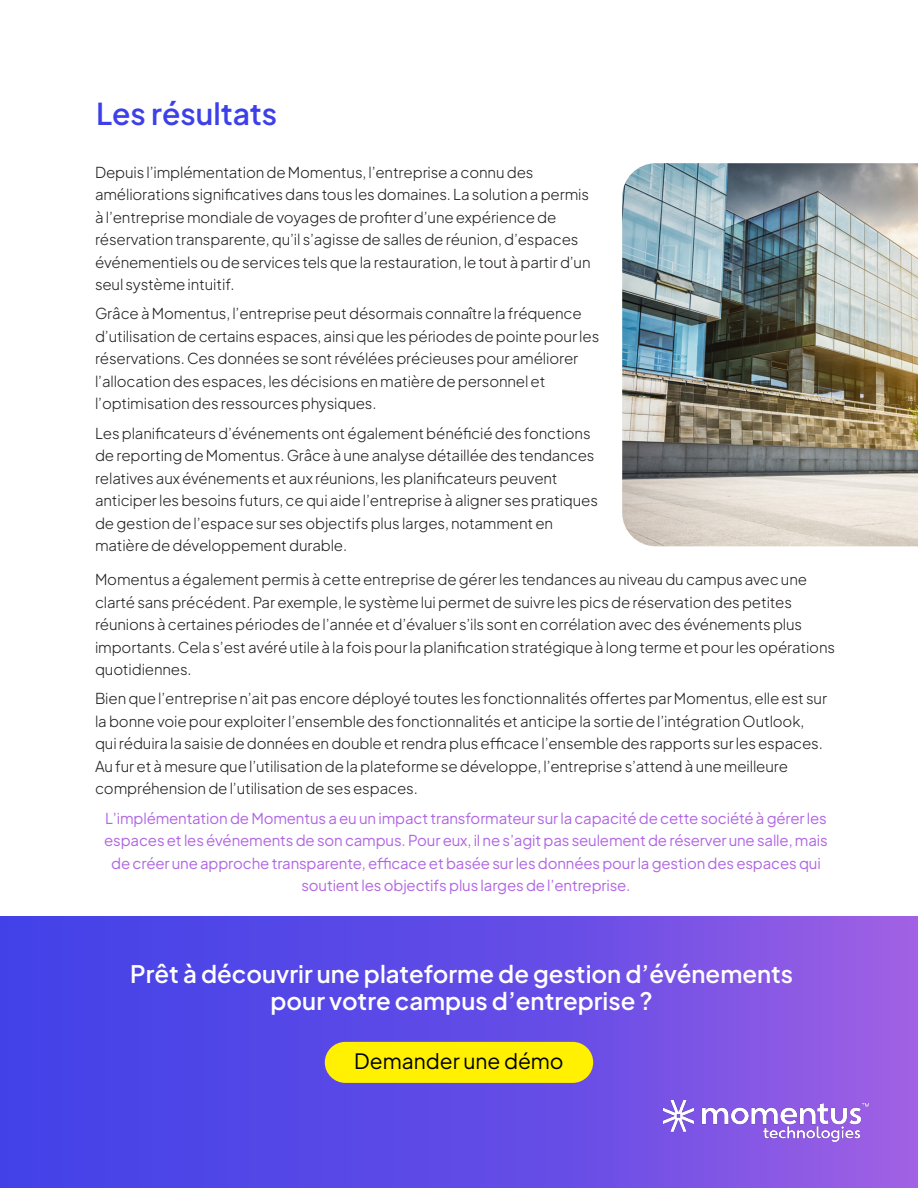
<style>
.page{position:relative;width:918px;height:1188px;background:#fff}
.page>*{position:absolute;margin:0;border:0;box-sizing:border-box;transform-origin:0 0}
.t1{font:30px "Plus Jakarta Sans";color:#3d40e8}
.t2{font:24px/27px "Plus Jakarta Sans";color:#fff;text-align:center}
.t3{font:21px "Plus Jakarta Sans";color:#000}
.t4{font:15px/22.5px "Plus Jakarta Sans";letter-spacing:-.01em;color:#231f20}
.t5{font:15px/22.5px "Plus Jakarta Sans";letter-spacing:-.01em;color:#b166e3;text-align:center}
</style>
<div class="page">
<div style="left:0;top:916px;width:918px;height:272px;background:linear-gradient(to right,#393ee8,#945ce4)"></div>
<div style="left:325px;top:1042px;width:268px;height:41px;background:#fff101;border-radius:21px"></div>
<img style="left:663px;top:1100px;width:205px;height:41px">
<img style="left:622px;top:163px;width:296px;height:383px">
<p class="t1" style="left:96px;top:89px;width:183px">Les résultats</p>
<p class="t4" style="left:95px;top:159px;width:497px">Depuis l’implémentation de Momentus, l’entreprise a connu des améliorations significatives dans tous les domaines. La solution a permis à l’entreprise mondiale de voyages de profiter d’une expérience de réservation transparente, qu’il s’agisse de salles de réunion, d’espaces événementiels ou de services tels que la restauration, le tout à partir d’un seul système intuitif.</p>
<p class="t4" style="left:95px;top:301px;width:506px">Grâce à Momentus, l’entreprise peut désormais connaître la fréquence d’utilisation de certains espaces, ainsi que les périodes de pointe pour les réservations. Ces données se sont révélées précieuses pour améliorer l’allocation des espaces, les décisions en matière de personnel et l’optimisation des ressources physiques.</p>
<p class="t4" style="left:95px;top:420px;width:504px">Les planificateurs d’événements ont également bénéficié des fonctions de reporting de Momentus. Grâce à une analyse détaillée des tendances relatives aux événements et aux réunions, les planificateurs peuvent anticiper les besoins futurs, ce qui aide l’entreprise à aligner ses pratiques de gestion de l’espace sur ses objectifs plus larges, notamment en matière de développement durable.</p>
<p class="t4" style="left:95px;top:567px;width:742px">Momentus a également permis à cette entreprise de gérer les tendances au niveau du campus avec une clarté sans précédent. Par exemple, le système lui permet de suivre les pics de réservation des petites réunions à certaines périodes de l’année et d’évaluer s’ils sont en corrélation avec des événements plus importants. Cela s’est avéré utile à la fois pour la planification stratégique à long terme et pour les opérations quotidiennes.</p>
<p class="t4" style="left:95px;top:686px;width:734px">Bien que l’entreprise n’ait pas encore déployé toutes les fonctionnalités offertes par Momentus, elle est sur la bonne voie pour exploiter l’ensemble des fonctionnalités et anticipe la sortie de l’intégration Outlook, qui réduira la saisie de données en double et rendra plus efficace l’ensemble des rapports sur les espaces.<br>Au fur et à mesure que l’utilisation de la plateforme se développe, l’entreprise s’attend à une meilleure compréhension de l’utilisation de ses espaces.</p>
<p class="t5" style="left:104px;top:805px;width:725px">L’implémentation de Momentus a eu un impact transformateur sur la capacité de cette société à gérer les espaces et les événements de son campus. Pour eux, il ne s’agit pas seulement de réserver une salle, mais de créer une approche transparente, efficace et basée sur les données pour la gestion des espaces qui soutient les objectifs plus larges de l’entreprise.</p>
<p class="t2" style="left:130px;top:958px;width:664px">Prêt à découvrir une plateforme de gestion d’événements pour votre campus d’entreprise ?</p>
<p class="t3" style="left:354px;top:1044px;width:211px">Demander une démo</p>
</div>
